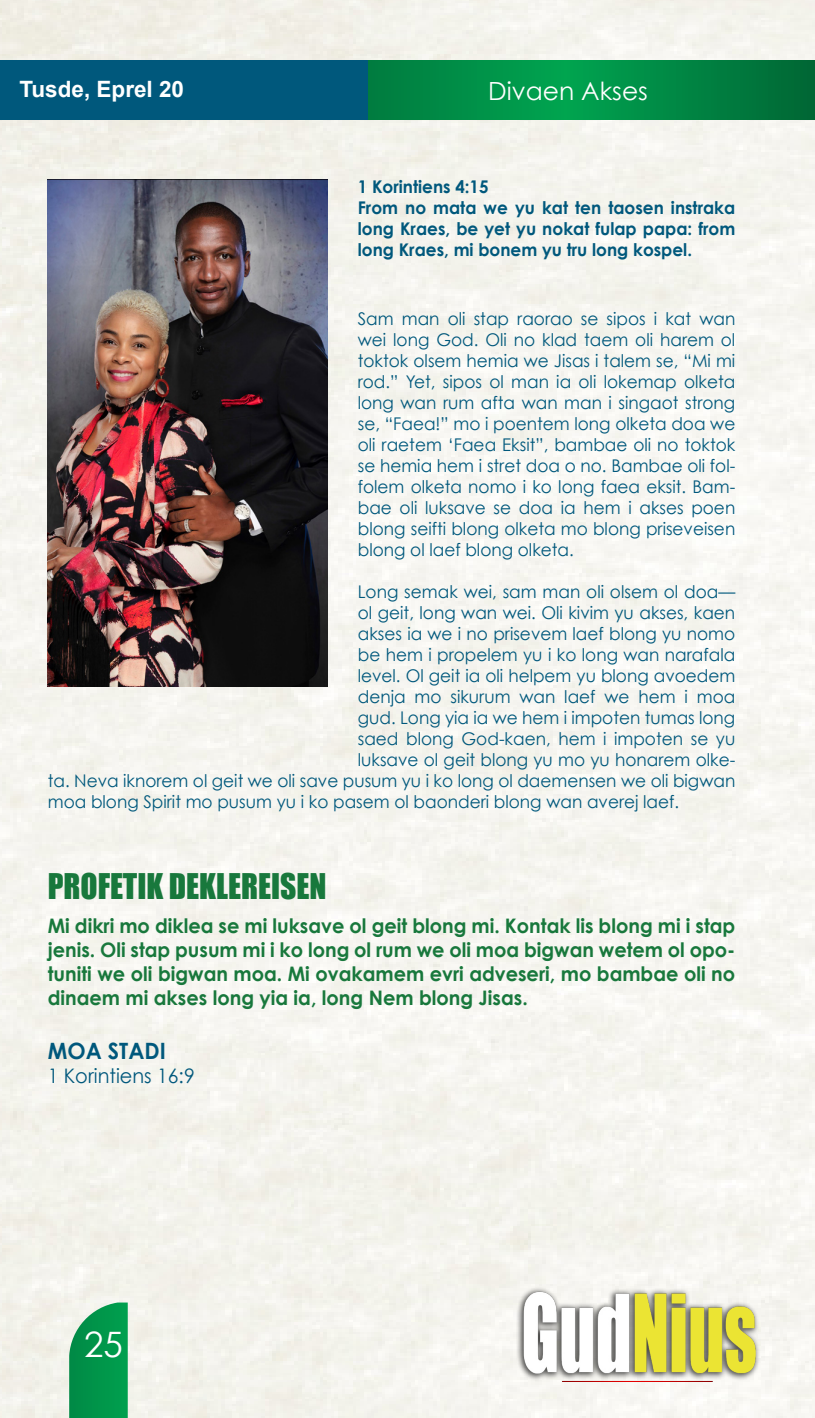
<style>
.page{position:relative;width:815px;height:1418px;background:#fff}
.page>*{position:absolute;margin:0;border:0;box-sizing:border-box;transform-origin:0 0}
.t1{font:35px "Century Gothic";color:#fff}
.t2{font:32.5px "Impact";color:#18783c}
.t3{font:25px "Century Gothic";color:#fff}
.t4{font:700 22.5px "Arial";color:#fff}
.t5{font:700 22.5px "Century Gothic";color:#00587c}
.t6{font:700 20px/24px "Century Gothic";color:#18783c;text-align:justify}
.t7{font:20px "Century Gothic";color:#00587c}
.t8{font:17.5px/21px "Century Gothic";color:#00587c;text-align:justify}
.t9{font:700 17.5px/21px "Century Gothic";color:#00587c;text-align:justify}
</style>
<div class="page">
<img style="left:0;top:0;width:815px;height:1417px">
<svg style="left:368px;top:60px;width:447px;height:60px;background:#008944"></svg>
<div style="left:0;top:60px;width:368px;height:60px;background:#00587c"></div>
<svg style="left:69px;top:1302px;width:59px;height:115px;background:#1b9f5c"></svg>
<img style="left:516px;top:1285px;width:245px;height:96px">
<img style="left:48px;top:179px;width:280px;height:508px">
<p class="t4" style="left:19px;top:75px;width:166px">Tusde, Eprel 20</p>
<p class="t3" style="left:488px;top:76px;width:161px">Divaen Akses</p>
<p class="t9" style="left:358px;top:175px;width:132px">1 Korintiens 4:15</p>
<p class="t9" style="left:358px;top:196px;width:379px">From no mata we yu kat ten taosen instraka long Kraes, be yet yu nokat fulap papa: from long Kraes, mi bonem yu tru long kospel.</p>
<p class="t8" style="left:358px;top:307px;width:379px">Sam man oli stap raorao se sipos i kat wan wei long God. Oli no klad taem oli harem ol toktok olsem hemia we Jisas i talem se, “Mi mi rod.” Yet, sipos ol man ia oli lokemap olketa long wan rum afta wan man i singaot strong se, “Faea!” mo i poentem long olketa doa we oli raetem ‘Faea Eksit”, bambae oli no toktok se hemia hem i stret doa o no. Bambae oli fol&shy;folem olketa nomo i ko long faea eksit. Bam&shy;bae oli luksave se doa ia hem i akses poen blong seifti blong olketa mo blong priseveisen blong ol laef blong olketa.</p>
<p class="t8" style="left:358px;top:580px;width:379px">Long semak wei, sam man oli olsem ol doa—</p>
<p class="t8" style="left:358px;top:601px;width:379px">ol geit, long wan wei. Oli kivim yu akses, kaen</p>
<p class="t8" style="left:358px;top:622px;width:379px">akses ia we i no prisevem laef blong yu nomo</p>
<p class="t8" style="left:358px;top:643px;width:379px">be hem i propelem yu i ko long wan narafala</p>
<p class="t8" style="left:358px;top:664px;width:379px">level. Ol geit ia oli helpem yu blong avoedem</p>
<p class="t8" style="left:358px;top:685px;width:379px">denja mo sikurum wan laef we hem i moa</p>
<p class="t8" style="left:358px;top:706px;width:379px">gud. Long yia ia we hem i impoten tumas long</p>
<p class="t8" style="left:358px;top:727px;width:379px">saed blong God-kaen, hem i impoten se yu</p>
<p class="t8" style="left:358px;top:748px;width:379px">luksave ol geit blong yu mo yu honarem olke-</p>
<p class="t8" style="left:48px;top:769px;width:689px">ta. Neva iknorem ol geit we oli save pusum yu i ko long ol daemensen we oli bigwan</p>
<p class="t8" style="left:48px;top:790px;width:633px">moa blong Spirit mo pusum yu i ko pasem ol baonderi blong wan averej laef.</p>
<p class="t2" style="left:48px;top:861px;width:280px">PROFETIK DEKLEREISEN</p>
<p class="t6" style="left:48px;top:912px;width:689px">Mi dikri mo diklea se mi luksave ol geit blong mi. Kontak lis blong mi i stap jenis. Oli stap pusum mi i ko long ol rum we oli moa bigwan wetem ol opo&shy;tuniti we oli bigwan moa. Mi ovakamem evri adveseri, mo bambae oli no dinaem mi akses long yia ia, long Nem blong Jisas.</p>
<p class="t5" style="left:48px;top:1033px;width:120px">MOA STADI</p>
<p class="t7" style="left:48px;top:1063px;width:148px">1 Korintiens 16:9</p>
<h1 class="t1" style="left:84px;top:1322px;width:40px">25</h1>
</div>
